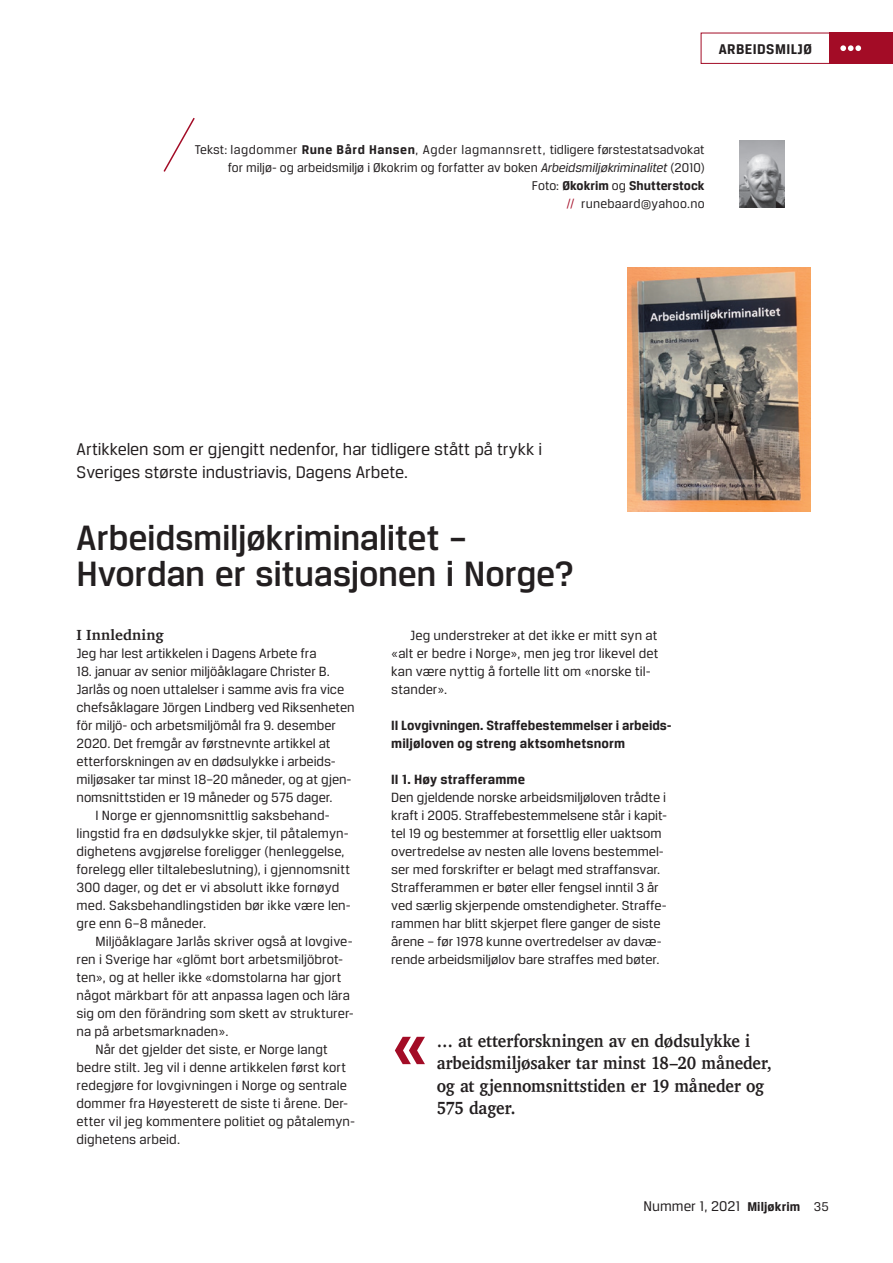
<style>
.page{position:relative;width:893px;height:1263px;background:#fff}
.page>*{position:absolute;margin:0;border:0;box-sizing:border-box;transform-origin:0 0}
.t1{font:500 37.5px/36px "Breuer Text";letter-spacing:-.01em;color:#231f20}
.t2{font:700 18px/22.5px "Charter";color:#231f20;scale:.9 1}
.t3{font:18px/22.5px "Breuer Text";letter-spacing:-.005em;color:#231f20}
.t4{font:15px "Breuer Text";color:#231f20}
.t5{font:700 15px "Breuer Text";letter-spacing:.03em;color:#231f20}
.t6{font:700 15px "Charter";letter-spacing:.015em;color:#231f20}
.t7{font:14.25px/18px "Breuer Text";color:#231f20}
.t8{font:700 14.25px/18px "Breuer Text";letter-spacing:.005em;color:#231f20}
.t9{font:13.8px/18px "Breuer Text";letter-spacing:-.005em;color:#231f20}
.t10{font:13.5px/18px "Breuer Text";color:#231f20;text-align:right}
.s1{font-weight:700}
.s2{font-style:italic}
.s3{color:#a30c26}
.s4{font-weight:700;font-size:13.5px}
.s5{font-size:13.5px}
</style>
<div class="page">
<svg style="left:395px;top:1037px;width:30px;height:27px"></svg>
<svg style="left:163px;top:117px;width:32px;height:55px"></svg>
<img style="left:740px;top:141px;width:44px;height:67px">
<div style="left:701px;top:33px;width:129px;height:31px;border:1px solid #a30c26"></div>
<div style="left:830px;top:33px;width:63px;height:31px;background:#a30c26"></div>
<svg style="left:840px;top:45px;width:21px;height:6px"></svg>
<img style="left:627px;top:268px;width:183px;height:244px">
<p class="t5" style="left:719px;top:41px;width:95px">ARBEIDSMILJØ</p>
<p class="t10" style="left:195px;top:140px;width:511px">Tekst: lagdommer <span class="s1">Rune Bård Hansen</span>, Agder lagmannsrett, tidligere førstestatsadvokat for miljø- og arbeidsmiljø i Økokrim og forfatter av boken <span class="s2">Arbeidsmiljøkriminalitet</span> (2010)<br>Foto: <span class="s1">Økokrim</span> og <span class="s1">Shutterstock<br></span><span class="s3">//</span> runebaard@yahoo.no</p>
<p class="t3" style="left:77px;top:438px;width:467px">Artikkelen som er gjengitt nedenfor, har tidligere stått på trykk i<br>Sveriges største industriavis, Dagens Arbete.</p>
<h1 class="t1" style="left:77px;top:519px;width:499px">Arbeidsmiljøkriminalitet –<br>Hvordan er situasjonen i Norge?</h1>
<p class="t6" style="left:77px;top:622px;width:89px">I Innledning</p>
<p class="t7" style="left:77px;top:644px;width:241px">Jeg har lest artikkelen i Dagens Arbete fra</p>
<p class="t7" style="left:77px;top:662px;width:255px">18. januar av senior miljöåklagare Christer B.</p>
<p class="t7" style="left:77px;top:680px;width:269px">Jarlås og noen uttalelser i samme avis fra vice</p>
<p class="t7" style="left:77px;top:698px;width:280px">chefsåklagare Jörgen Lindberg ved Riksenheten</p>
<p class="t7" style="left:77px;top:716px;width:261px">för miljö- och arbetsmiljömål fra 9. desember</p>
<p class="t7" style="left:77px;top:734px;width:256px">2020. Det fremgår av førstnevnte artikkel at</p>
<p class="t7" style="left:77px;top:752px;width:259px">etterforskningen av en dødsulykke i arbeids-</p>
<p class="t7" style="left:77px;top:770px;width:277px">miljøsaker tar minst 18–20 måneder, og at gjen-</p>
<p class="t7" style="left:77px;top:788px;width:258px">nomsnittstiden er 19 måneder og 575 dager.</p>
<p class="t7" style="left:95px;top:806px;width:236px">I Norge er gjennomsnittlig saksbehand-</p>
<p class="t7" style="left:77px;top:824px;width:274px">lingstid fra en dødsulykke skjer, til påtalemyn-</p>
<p class="t7" style="left:77px;top:842px;width:270px">dighetens avgjørelse foreligger (henleggelse,</p>
<p class="t7" style="left:77px;top:860px;width:275px">forelegg eller tiltalebeslutning), i gjennomsnitt</p>
<p class="t7" style="left:77px;top:878px;width:264px">300 dager, og det er vi absolutt ikke fornøyd</p>
<p class="t7" style="left:77px;top:896px;width:276px">med. Saksbehandlingstiden bør ikke være len-</p>
<p class="t7" style="left:77px;top:914px;width:131px">gre enn 6–8 måneder.</p>
<p class="t7" style="left:95px;top:932px;width:259px">Miljöåklagare Jarlås skriver også at lovgive-</p>
<p class="t7" style="left:77px;top:950px;width:268px">ren i Sverige har «glömt bort arbetsmiljöbrot-</p>
<p class="t7" style="left:77px;top:968px;width:266px">ten», og at heller ikke «domstolarna har gjort</p>
<p class="t7" style="left:77px;top:986px;width:275px">något märkbart för att anpassa lagen och lära</p>
<p class="t7" style="left:77px;top:1004px;width:279px">sig om den förändring som skett av strukturer-</p>
<p class="t7" style="left:77px;top:1022px;width:153px">na på arbetsmarknaden».</p>
<p class="t7" style="left:95px;top:1040px;width:234px">Når det gjelder det siste, er Norge langt</p>
<p class="t7" style="left:77px;top:1058px;width:271px">bedre stilt. Jeg vil i denne artikkelen først kort</p>
<p class="t7" style="left:77px;top:1076px;width:272px">redegjøre for lovgivningen i Norge og sentrale</p>
<p class="t7" style="left:77px;top:1094px;width:273px">dommer fra Høyesterett de siste ti årene. Der-</p>
<p class="t7" style="left:77px;top:1112px;width:280px">etter vil jeg kommentere politiet og påtalemyn-</p>
<p class="t7" style="left:77px;top:1130px;width:105px">dighetens arbeid.</p>
<p class="t7" style="left:391px;top:626px;width:269px;text-indent:19px">Jeg understreker at det ikke er mitt syn at «alt er bedre i Norge», men jeg tror likevel det kan være nyttig å fortelle litt om «norske til&shy;stander».</p>
<p class="t8" style="left:391px;top:716px;width:282px">II Lovgivningen. Straffebestemmelser i arbeids&shy;miljøloven og streng aktsomhetsnorm</p>
<p class="t8" style="left:391px;top:770px;width:135px">II 1. Høy strafferamme</p>
<p class="t7" style="left:391px;top:788px;width:277px;text-align:justify">Den gjeldende norske arbeidsmiljøloven trådte i kraft i 2005. Straffebestemmelsene står i kapit&shy;tel 19 og bestemmer at forsettlig eller uaktsom</p>
<p class="t9" style="left:391px;top:842px;width:277px">overtredelse av nesten alle lovens bestemmel&shy;ser med forskrifter er belagt med straffansvar.<br>Strafferammen er bøter eller fengsel inntil 3 år ved særlig skjerpende omstendigheter. Straffe&shy;rammen har blitt skjerpet flere ganger de siste årene – før 1978 kunne overtredelser av davæ&shy;rende arbeidsmiljølov bare straffes med bøter.</p>
<p class="t2" style="left:437px;top:1029px;width:374px">… at etterforskningen av en dødsulykke i arbeidsmiljøsaker tar minst 18–20 måneder, og at gjennomsnittstiden er 19 måneder og 575 dager.</p>
<p class="t4" style="left:644px;top:1197px;width:187px">Nummer 1, 2021 <span class="s4">Miljøkrim</span> <span class="s5">35</span></p>
</div>
